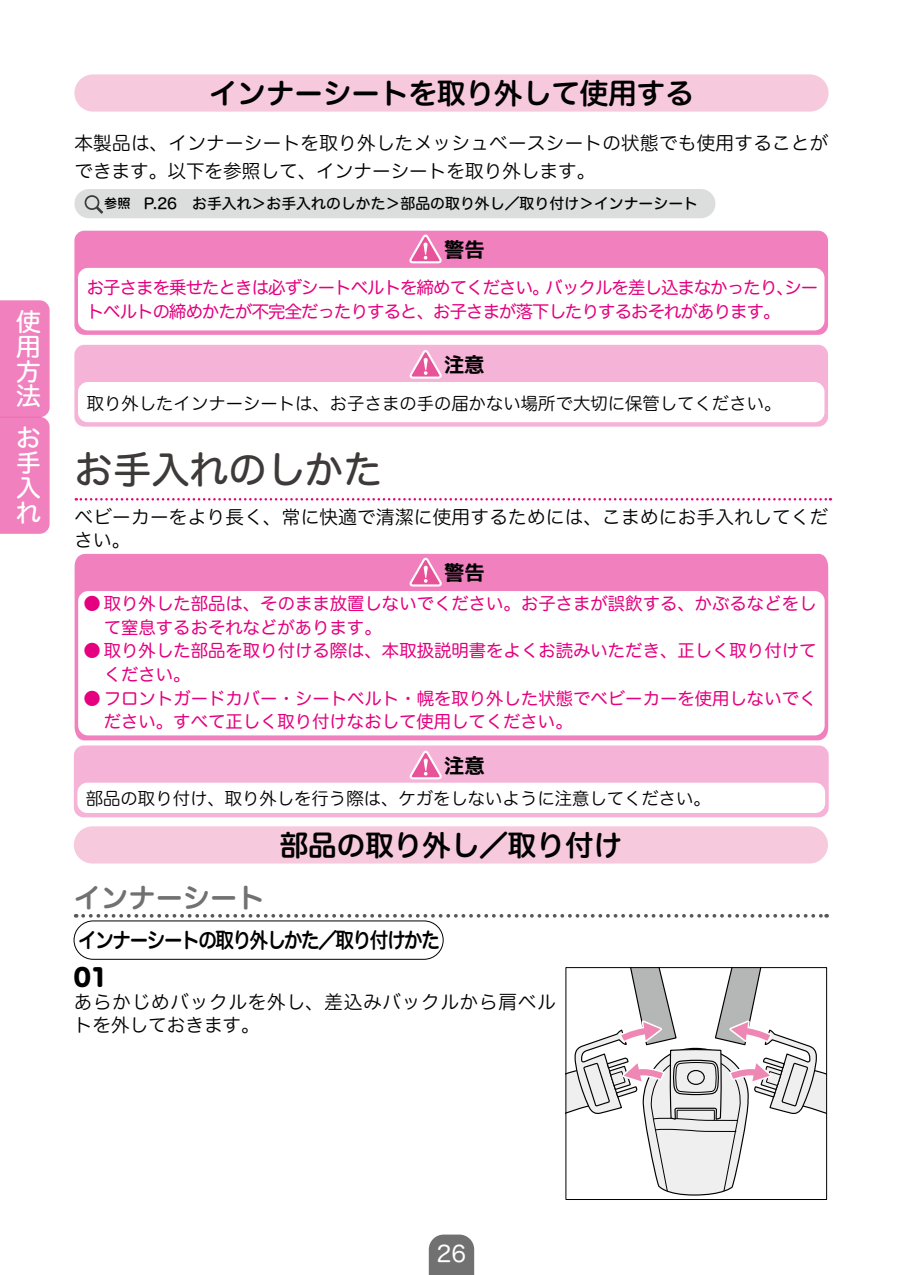
<style>
.page{position:relative;width:903px;height:1275px;background:#fff}
.page>*{position:absolute;margin:0;border:0;box-sizing:border-box;transform-origin:0 0}
.t1{font:38.5px "Hira Maru Std W5";color:#3e3a39}
.t2{font:28.53px "Hira Maru Std W6";color:#000}
.t3{font:27.3px "Hira Maru Std W6";color:#727171}
.t4{font:24.85px/24.8px "Hira Maru Std W5";color:#fff;text-align:justify}
.t5{font:23.62px "Hira Maru Std W8";color:#000}
.t6{font:22.4px "Hira Maru Std W4";color:#fff}
.t7{font:21px "Hira Maru Std W6";letter-spacing:-.075em;color:#000;scale:.88 1}
.t8{font:20.3px "mplus 1 c bold";color:#000}
.t9{font:18.55px/27.3px "Hira Maru Std W3";letter-spacing:.015em;color:#000}
.t10{font:18.55px/22.4px "Hira Maru Std W3";letter-spacing:.04em;color:#000}
.t11{font:17.32px/23.6px "Hira Maru Std W4";color:#e4007f}
.t12{font:17.32px/24.8px "Hira Maru Std W4";letter-spacing:-.05em;color:#e4007f}
.t13{font:17.32px "Hira Maru Std W3";color:#000}
.t14{font:14.88px "Hira Maru Std W5";color:#000}
.s1{font-family:"rounded mplus 1 c medium";font-size:13.12px}
</style>
<div class="page">
<svg style="left:429px;top:1234px;width:45px;height:41px;background:#7a7979"></svg>
<div style="left:74px;top:74px;width:754px;height:38px;background:#f7c9dd;border-radius:19px"></div>
<div style="left:74px;top:189px;width:641px;height:29px;background:#dcdddd;border-radius:15px"></div>
<svg style="left:84px;top:195px;width:19px;height:19px"></svg>
<div style="left:74px;top:231px;width:754px;height:104px;background:#f180bf;border-radius:10px"></div>
<svg style="left:410px;top:234px;width:32px;height:30px"></svg>
<div style="left:78px;top:268px;width:746px;height:62px;background:#fff;border-radius:10px"></div>
<div style="left:74px;top:345px;width:754px;height:82px;background:#f6b3d8;border-radius:10px"></div>
<svg style="left:410px;top:350px;width:32px;height:29px"></svg>
<div style="left:78px;top:382px;width:746px;height:40px;background:#fff;border-radius:10px"></div>
<svg style="left:76px;top:498px;width:755px;height:2px"></svg>
<div style="left:75px;top:554px;width:753px;height:186px;background:#f180bf"></div>
<svg style="left:410px;top:555px;width:34px;height:33px"></svg>
<div style="left:78px;top:591px;width:747px;height:144px;background:#fff;border-radius:10px"></div>
<div style="left:74px;top:745px;width:755px;height:72px;background:#f6b3d8;border-radius:10px"></div>
<svg style="left:410px;top:750px;width:32px;height:30px"></svg>
<div style="left:77px;top:783px;width:748px;height:30px;background:#fff;border-radius:10px"></div>
<div style="left:74px;top:826px;width:754px;height:37px;background:#f7c9dd;border-radius:19px"></div>
<div style="left:0;top:300px;width:50px;height:234px;background:#f180bf"></div>
<svg style="left:83px;top:914px;width:744px;height:4px"></svg>
<div style="left:74px;top:921px;width:369px;height:38px;border:1px solid #000;border-radius:19px"></div>
<svg style="left:567px;top:969px;width:258px;height:227px"></svg>
<div style="left:565px;top:967px;width:262px;height:233px;border:1px solid #000"></div>
<h3 class="t4" style="left:16px;top:309px;width:26px">使用方法</h3>
<h3 class="t4" style="left:16px;top:426px;width:26px">お手入れ</h3>
<h2 class="t2" style="left:209px;top:72px;width:486px">インナーシートを取り外して使用する</h2>
<p class="t9" style="left:74px;top:130px;width:755px">本製品は、インナーシートを取り外したメッシュベースシートの状態でも使用することができます。以下を参照して、インナーシートを取り外します。</p>
<p class="t14" style="left:104px;top:193px;width:595px"><span class="s1">参照</span> P.26　お手入れ＞お手入れのしかた＞部品の取り外し／取り付け＞インナーシート</p>
<p class="t8" style="left:444px;top:235px;width:42px">警告</p>
<p class="t12" style="left:87px;top:275px;width:733px">お子さまを乗せたときは必ずシートベルトを締めてください。バックルを差し込まなかったり、シートベルトの締めかたが不完全だったりすると、お子さまが落下したりするおそれがあります。</p>
<p class="t8" style="left:444px;top:350px;width:42px">注意</p>
<p class="t13" style="left:87px;top:390px;width:696px">取り外したインナーシートは、お子さまの手の届かない場所で大切に保管してください。</p>
<h1 class="t1" style="left:75px;top:440px;width:309px">お手入れのしかた</h1>
<p class="t9" style="left:75px;top:506px;width:755px;line-height:22.4px">ベビーカーをより長く、常に快適で清潔に使用するためには、こまめにお手入れしてください。</p>
<p class="t8" style="left:444px;top:558px;width:42px">警告</p>
<p class="t11" style="left:104px;top:592px;width:714px;text-indent:-20px">● 取り外した部品は、そのまま放置しないでください。お子さまが誤飲する、かぶるなどをして窒息するおそれなどがあります。</p>
<p class="t11" style="left:104px;top:639px;width:714px;text-indent:-20px">● 取り外した部品を取り付ける際は、本取扱説明書をよくお読みいただき、正しく取り付けてください。</p>
<p class="t11" style="left:104px;top:686px;width:714px;text-indent:-20px">● フロントガードカバー・シートベルト・幌を取り外した状態でベビーカーを使用しないでください。すべて正しく取り付けなおして使用してください。</p>
<p class="t8" style="left:444px;top:751px;width:42px">注意</p>
<p class="t13" style="left:86px;top:786px;width:627px">部品の取り付け、取り外しを行う際は、ケガをしないように注意してください。</p>
<h2 class="t2" style="left:280px;top:823px;width:344px">部品の取り外し／取り付け</h2>
<h3 class="t3" style="left:74px;top:877px;width:192px">インナーシート</h3>
<p class="t7" style="left:78px;top:924px;width:413px">インナーシートの取り外しかた／取り付けかた</p>
<h3 class="t5" style="left:74px;top:959px;width:36px">01</h3>
<p class="t10" style="left:74px;top:991px;width:483px">あらかじめバックルを外し、差込みバックルから肩ベルトを外しておきます。</p>
<p class="t6" style="left:437px;top:1237px;width:31px">26</p>
</div>
